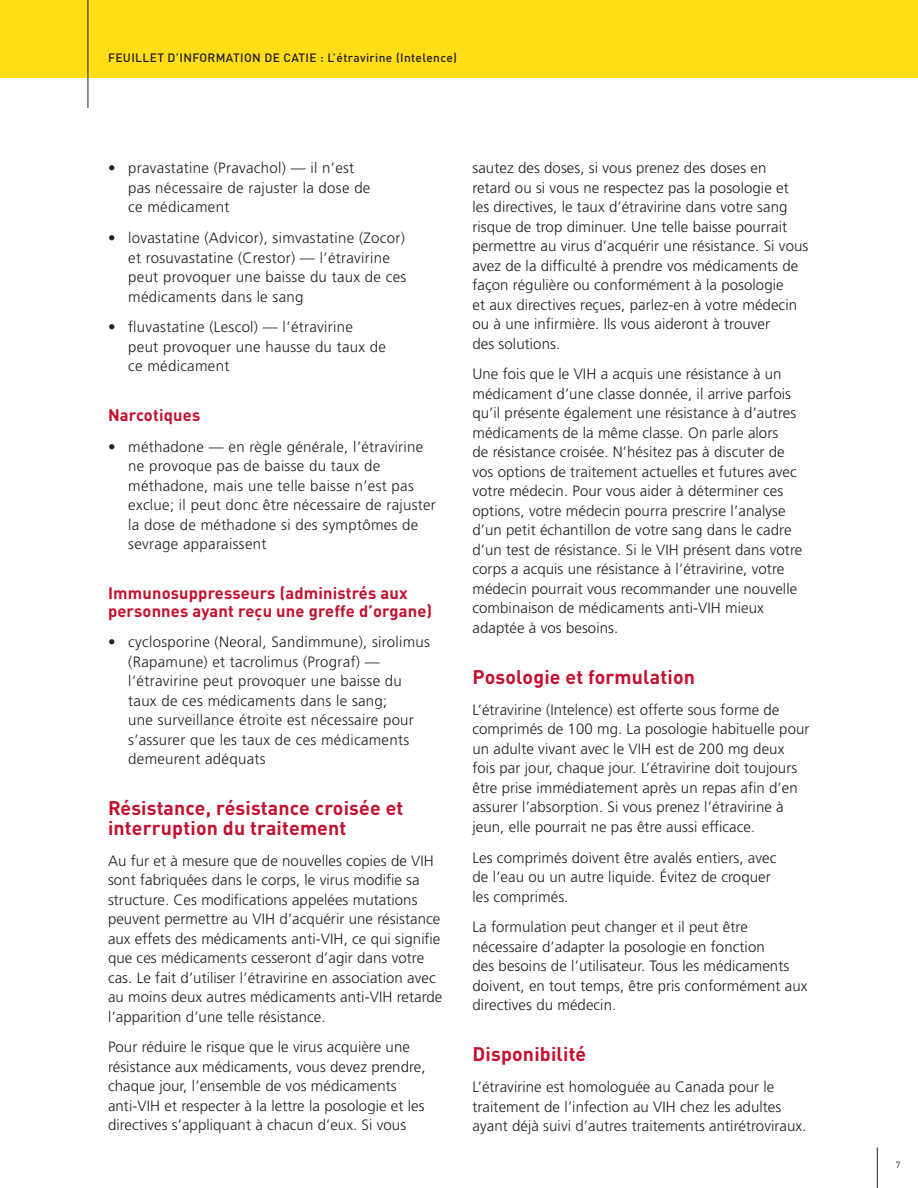
<style>
.page{position:relative;width:918px;height:1188px;background:#fff}
.page>*{position:absolute;margin:0;border:0;box-sizing:border-box;transform-origin:0 0}
.t1{font:700 19.5px/19.5px "DINOT";letter-spacing:.01em;color:#c3102f}
.t2{font:700 16.5px/18px "DINOT";letter-spacing:.01em;color:#c3102f}
.t3{font:300 15px/19.5px "Frutiger LT Pro";letter-spacing:.005em;color:#231f20}
.t4{font:500 12px "DINOT";letter-spacing:.03em;color:#231f20}
.t5{font:9px "DINOT";color:#231f20}
</style>
<div class="page">
<hr style="left:877px;top:1148px;width:1px;height:40px;background:#231f20">
<div style="left:0;top:0;width:918px;height:78px;background:#ffdd17"></div>
<hr style="left:88px;top:0;width:1px;height:108px;background:#231f20">
<p class="t4" style="left:108px;top:48px;width:351px">FEUILLET D’INFORMATION DE CATIE : L’étravirine (Intelence)</p>
<p class="t3" style="left:128px;top:158px;width:244px;text-indent:-20px">• pravastatine (Pravachol) — il n’est pas nécessaire de rajuster la dose de ce médicament</p>
<p class="t3" style="left:128px;top:228px;width:280px;text-indent:-20px">• lovastatine (Advicor), simvastatine (Zocor) et rosuvastatine (Crestor) — l’étravirine peut provoquer une baisse du taux de ces médicaments dans le sang</p>
<p class="t3" style="left:128px;top:317px;width:259px;text-indent:-20px">• fluvastatine (Lescol) — l’étravirine peut provoquer une hausse du taux de ce médicament</p>
<p class="t2" style="left:108px;top:404px;width:94px">Narcotiques</p>
<p class="t3" style="left:128px;top:437px;width:309px;text-indent:-20px">• méthadone — en règle générale, l’étravirine ne provoque pas de baisse du taux de méthadone, mais une telle baisse n’est pas exclue; il peut donc être nécessaire de rajuster la dose de méthadone si des symptômes de sevrage apparaissent</p>
<p class="t2" style="left:108px;top:582px;width:326px">Immunosuppresseurs (administrés aux personnes ayant reçu une greffe d’organe)</p>
<p class="t3" style="left:128px;top:632px;width:303px;text-indent:-20px">• cyclosporine (Neoral, Sandimmune), sirolimus (Rapamune) et tacrolimus (Prograf) — l’étravirine peut provoquer une baisse du taux de ces médicaments dans le sang;<br>une surveillance étroite est nécessaire pour s’assurer que les taux de ces médicaments demeurent adéquats</p>
<h1 class="t1" style="left:108px;top:797px;width:297px">Résistance, résistance croisée et interruption du traitement</h1>
<p class="t3" style="left:108px;top:851px;width:336px">Au fur et à mesure que de nouvelles copies de VIH sont fabriquées dans le corps, le virus modifie sa structure. Ces modifications appelées mutations peuvent permettre au VIH d’acquérir une résistance aux effets des médicaments anti-VIH, ce qui signifie que ces médicaments cesseront d’agir dans votre cas. Le fait d’utiliser l’étravirine en association avec au moins deux autres médicaments anti-VIH retarde l’apparition d’une telle résistance.</p>
<p class="t3" style="left:108px;top:1037px;width:319px">Pour réduire le risque que le virus acquière une résistance aux médicaments, vous devez prendre, chaque jour, l’ensemble de vos médicaments anti-VIH et respecter à la lettre la posologie et les directives s’appliquant à chacun d’eux. Si vous</p>
<p class="t3" style="left:472px;top:158px;width:337px">sautez des doses, si vous prenez des doses en<br>retard ou si vous ne respectez pas la posologie et les directives, le taux d’étravirine dans votre sang risque de trop diminuer. Une telle baisse pourrait permettre au virus d’acquérir une résistance. Si vous avez de la difficulté à prendre vos médicaments de façon régulière ou conformément à la posologie<br>et aux directives reçues, parlez-en à votre médecin ou à une infirmière. Ils vous aideront à trouver<br>des solutions.</p>
<p class="t3" style="left:472px;top:365px;width:331px">Une fois que le VIH a acquis une résistance à un médicament d’une classe donnée, il arrive parfois qu’il présente également une résistance à d’autres médicaments de la même classe. On parle alors<br>de résistance croisée. N’hésitez pas à discuter de vos options de traitement actuelles et futures avec votre médecin. Pour vous aider à déterminer ces options, votre médecin pourra prescrire l’analyse d’un petit échantillon de votre sang dans le cadre d’un test de résistance. Si le VIH présent dans votre corps a acquis une résistance à l’étravirine, votre médecin pourrait vous recommander une nouvelle combinaison de médicaments anti-VIH mieux adaptée à vos besoins.</p>
<h1 class="t1" style="left:472px;top:665px;width:224px">Posologie et formulation</h1>
<p class="t3" style="left:472px;top:700px;width:339px">L’étravirine (Intelence) est offerte sous forme de comprimés de 100 mg. La posologie habituelle pour un adulte vivant avec le VIH est de 200 mg deux fois par jour, chaque jour. L’étravirine doit toujours être prise immédiatement après un repas afin d’en assurer l’absorption. Si vous prenez l’étravirine à jeun, elle pourrait ne pas être aussi efficace.</p>
<p class="t3" style="left:472px;top:848px;width:305px">Les comprimés doivent être avalés entiers, avec de l’eau ou un autre liquide. Évitez de croquer les comprimés.</p>
<p class="t3" style="left:472px;top:917px;width:337px">La formulation peut changer et il peut être nécessaire d’adapter la posologie en fonction<br>des besoins de l’utilisateur. Tous les médicaments doivent, en tout temps, être pris conformément aux directives du médecin.</p>
<h1 class="t1" style="left:472px;top:1043px;width:115px">Disponibilité</h1>
<p class="t3" style="left:472px;top:1077px;width:335px">L’étravirine est homologuée au Canada pour le traitement de l’infection au VIH chez les adultes ayant déjà suivi d’autres traitements antirétroviraux.</p>
<p class="t5" style="left:896px;top:1158px;width:6px">7</p>
</div>
